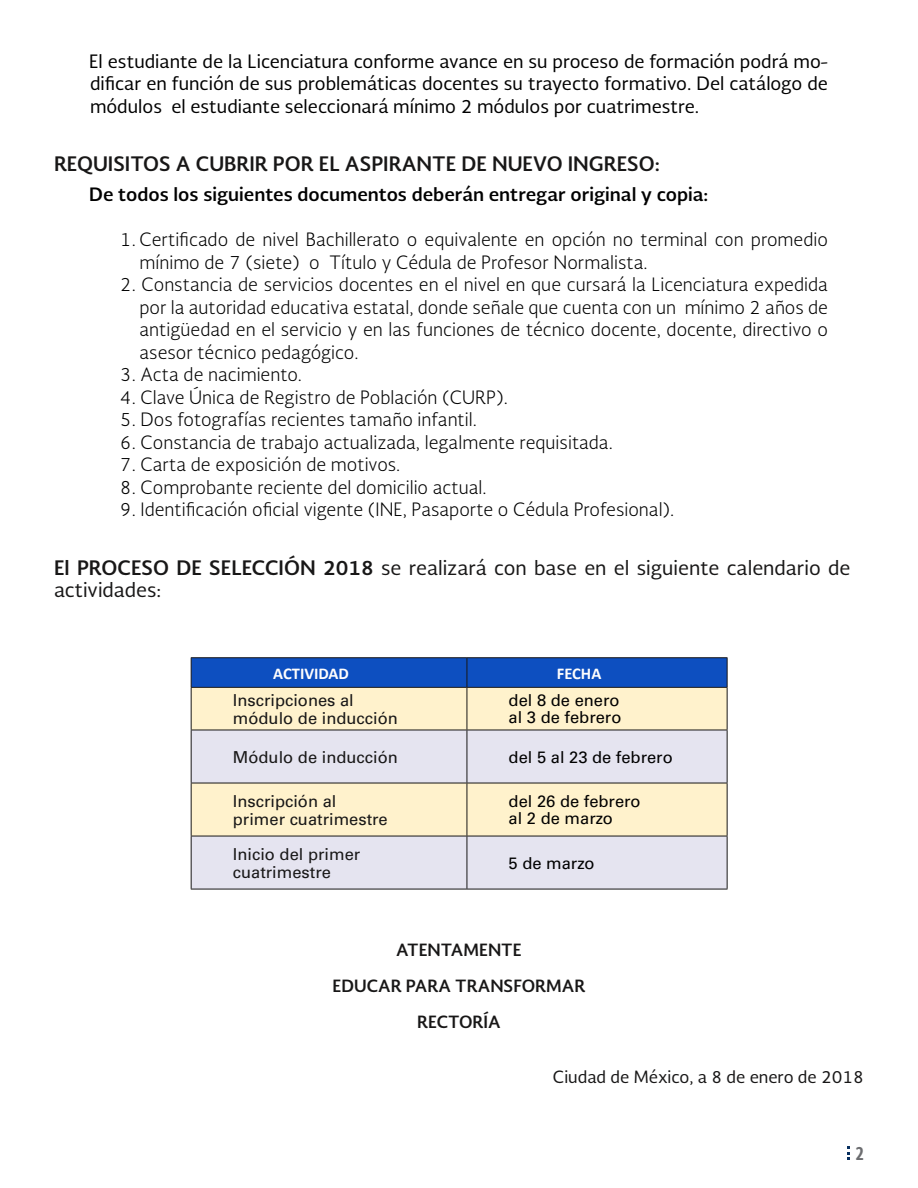
<style>
.page{position:relative;width:918px;height:1188px;background:#fff}
.page>*{position:absolute;margin:0;border:0;box-sizing:border-box;transform-origin:0 0}
.t1{font:19.5px/22.5px "Soberana Sans";color:#181717}
.t2{font:700 19.5px "Soberana Sans";color:#181717}
.t3{font:300 18px/22.5px "Soberana Sans";color:#000}
.t4{font:18px/22.5px "Soberana Sans";color:#000;text-align:justify}
.t5{font:700 18px "Soberana Sans";color:#000}
.t6{font:700 18px "Soberana Sans Condensed";color:#6c6d70}
.t7{font:16.5px/18.3px "Univers";color:#181717}
.t8{font:16.5px/17.1px "Univers";color:#000}
.t9{font:700 16.5px/36px "Soberana Sans";color:#181717;text-align:center}
.t10{font:16.5px "Soberana Sans";color:#181717}
.t11{font:700 16.5px "Calibri";color:#fffefd}
.s1{font-weight:700}
</style>
<div class="page">
<svg style="left:847px;top:1146px;width:3px;height:14px"></svg>
<div style="left:192px;top:688px;width:535px;height:42px;background:#fff2cc"></div>
<svg style="left:192px;top:731px;width:535px;height:158px;background:#ebe6e1"></svg>
<hr style="left:191px;top:657px;width:276px;height:1px;background:#181717">
<hr style="left:467px;top:657px;width:261px;height:1px;background:#181717">
<hr style="left:191px;top:687px;width:276px;height:1px;background:#181717">
<hr style="left:467px;top:687px;width:261px;height:1px;background:#181717">
<hr style="left:191px;top:730px;width:276px;height:1px;background:#181717">
<hr style="left:467px;top:730px;width:261px;height:1px;background:#181717">
<hr style="left:191px;top:783px;width:276px;height:1px;background:#181717">
<hr style="left:467px;top:783px;width:261px;height:1px;background:#181717">
<hr style="left:191px;top:836px;width:276px;height:1px;background:#181717">
<hr style="left:467px;top:836px;width:261px;height:1px;background:#181717">
<hr style="left:191px;top:889px;width:276px;height:1px;background:#181717">
<hr style="left:467px;top:889px;width:261px;height:1px;background:#181717">
<hr style="left:191px;top:688px;width:1px;height:42px;background:#181717">
<hr style="left:191px;top:730px;width:1px;height:53px;background:#181717">
<hr style="left:191px;top:783px;width:1px;height:53px;background:#181717">
<hr style="left:191px;top:836px;width:1px;height:53px;background:#181717">
<svg style="left:191px;top:658px;width:537px;height:29px;background:#0d4dbc"></svg>
<hr style="left:467px;top:688px;width:1px;height:42px;background:#181717">
<hr style="left:727px;top:688px;width:1px;height:42px;background:#181717">
<hr style="left:467px;top:730px;width:1px;height:53px;background:#181717">
<hr style="left:727px;top:730px;width:1px;height:53px;background:#181717">
<hr style="left:467px;top:783px;width:1px;height:53px;background:#181717">
<hr style="left:727px;top:783px;width:1px;height:53px;background:#181717">
<hr style="left:467px;top:836px;width:1px;height:53px;background:#181717">
<hr style="left:727px;top:836px;width:1px;height:53px;background:#181717">
<p class="t4" style="left:89px;top:49px;width:740px">El estudiante de la Licenciatura conforme avance en su proceso de formación podrá mo&shy;dificar en función de sus problemáticas docentes su trayecto formativo. Del catálogo de módulos el estudiante seleccionará mínimo 2 módulos por cuatrimestre.</p>
<p class="t2" style="left:54px;top:151px;width:607px">REQUISITOS A CUBRIR POR EL ASPIRANTE DE NUEVO INGRESO:</p>
<p class="t5" style="left:89px;top:182px;width:620px">De todos los siguientes documentos deberán entregar original y copia:</p>
<p class="t3" style="left:139px;top:228px;width:690px;text-indent:-19px">1. Certificado de nivel Bachillerato o equivalente en opción no terminal con promedio mínimo de 7 (siete) o Título y Cédula de Profesor Normalista.</p>
<p class="t3" style="left:139px;top:273px;width:690px;text-align:justify;text-indent:-19px">2. Constancia de servicios docentes en el nivel en que cursará la Licenciatura expedida por la autoridad educativa estatal, donde señale que cuenta con un mínimo 2 años de antigüedad en el servicio y en las funciones de técnico docente, docente, directivo o asesor técnico pedagógico.</p>
<p class="t3" style="left:120px;top:363px;width:184px">3. Acta de nacimiento.</p>
<p class="t3" style="left:120px;top:385px;width:389px">4. Clave Única de Registro de Población (CURP).</p>
<p class="t3" style="left:120px;top:408px;width:358px">5. Dos fotografías recientes tamaño infantil.</p>
<p class="t3" style="left:120px;top:430px;width:494px">6. Constancia de trabajo actualizada, legalmente requisitada.</p>
<p class="t3" style="left:120px;top:453px;width:282px">7. Carta de exposición de motivos.</p>
<p class="t3" style="left:120px;top:475px;width:368px">8. Comprobante reciente del domicilio actual.</p>
<p class="t3" style="left:120px;top:498px;width:556px">9. Identificación oficial vigente (INE, Pasaporte o Cédula Profesional).</p>
<p class="t1" style="left:54px;top:556px;width:798px"><span class="s1">El PROCESO DE SELECCIÓN 2018</span> se realizará con base en el siguiente calendario de actividades:</p>
<p class="t11" style="left:273px;top:663px;width:77px">ACTIVIDAD</p>
<p class="t11" style="left:557px;top:663px;width:46px">FECHA</p>
<p class="t7" style="left:233px;top:691px;width:166px">Inscripciones al módulo de inducción</p>
<p class="t8" style="left:509px;top:692px;width:114px">del 8 de enero al 3 de febrero</p>
<p class="t7" style="left:233px;top:748px;width:166px">Módulo de inducción</p>
<p class="t8" style="left:509px;top:748px;width:166px">del 5 al 23 de febrero</p>
<p class="t7" style="left:233px;top:792px;width:156px">Inscripción al primer cuatrimestre</p>
<p class="t8" style="left:509px;top:793px;width:134px">del 26 de febrero al 2 de marzo</p>
<p class="t7" style="left:233px;top:845px;width:129px">Inicio del primer cuatrimestre</p>
<p class="t8" style="left:509px;top:854px;width:87px">5 de marzo</p>
<p class="t9" style="left:333px;top:931px;width:254px">ATENTAMENTE<br>EDUCAR PARA TRANSFORMAR<br>RECTORÍA</p>
<p class="t10" style="left:553px;top:1066px;width:313px">Ciudad de México, a 8 de enero de 2018</p>
<p class="t6" style="left:856px;top:1141px;width:10px">2</p>
</div>
